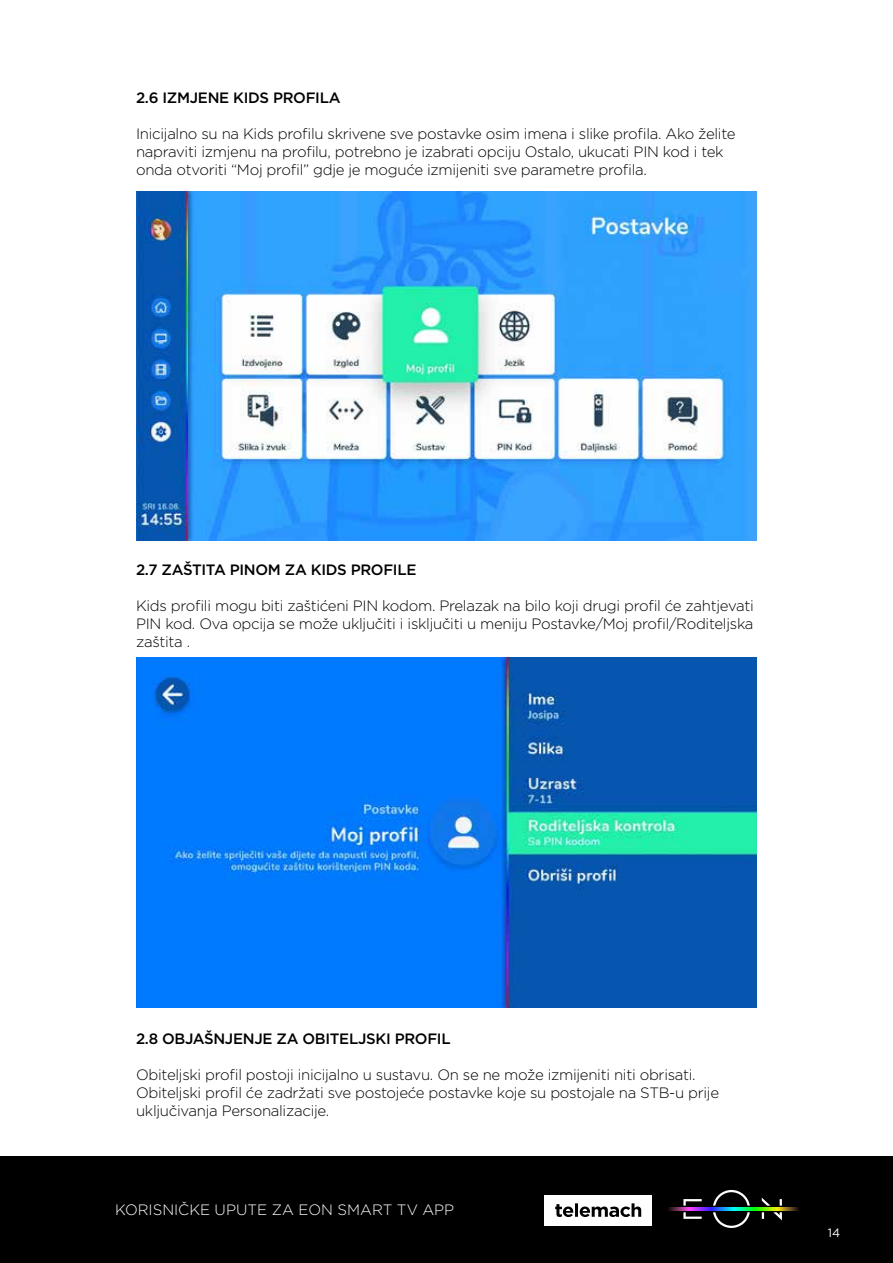
<style>
.page{position:relative;width:893px;height:1263px;background:#fff}
.page>*{position:absolute;margin:0;border:0;box-sizing:border-box;transform-origin:0 0}
.t1{font:300 15px/18px "Gotham";letter-spacing:-.02em;color:#000}
.t2{font:500 15px "Gotham";letter-spacing:-.02em;color:#000}
.t3{font:300 15px "Gotham";color:#fff}
.t4{font:12px "Gotham";color:#fff}
</style>
<div class="page">
<div style="left:0;top:1157px;width:893px;height:106px;background:#000"></div>
<svg style="left:683px;top:1190px;width:99px;height:38px"></svg>
<svg style="left:668px;top:1207px;width:131px;height:3px"></svg>
<div style="left:544px;top:1195px;width:108px;height:31px;background:#fff"></div>
<svg style="left:555px;top:1203px;width:86px;height:14px"></svg>
<img style="left:136px;top:191px;width:621px;height:350px">
<img style="left:136px;top:657px;width:621px;height:350px">
<p class="t2" style="left:136px;top:88px;width:206px">2.6 IZMJENE KIDS PROFILA</p>
<p class="t1" style="left:136px;top:125px;width:601px">Inicijalno su na Kids profilu skrivene sve postavke osim imena i slike profila. Ako želite napraviti izmjenu na profilu, potrebno je izabrati opciju Ostalo, ukucati PIN kod i tek onda otvoriti “Moj profil” gdje je moguće izmijeniti sve parametre profila.</p>
<p class="t2" style="left:136px;top:560px;width:282px">2.7 ZAŠTITA PINOM ZA KIDS PROFILE</p>
<p class="t1" style="left:136px;top:597px;width:619px;text-align:justify">Kids profili mogu biti zaštićeni PIN kodom. Prelazak na bilo koji drugi profil će zahtjevati PIN kod. Ova opcija se može uključiti i isključiti u meniju Postavke/Moj profil/Roditeljska zaštita .</p>
<p class="t2" style="left:136px;top:1028px;width:316px">2.8 OBJAŠNJENJE ZA OBITELJSKI PROFIL</p>
<p class="t1" style="left:136px;top:1065px;width:585px">Obiteljski profil postoji inicijalno u sustavu. On se ne može izmijeniti niti obrisati.<br>Obiteljski profil će zadržati sve postojeće postavke koje su postojale na STB-u prije uključivanja Personalizacije.</p>
<p class="t3" style="left:115px;top:1201px;width:341px">KORISNIČKE UPUTE ZA EON SMART TV APP</p>
<p class="t4" style="left:828px;top:1225px;width:14px">14</p>
</div>
